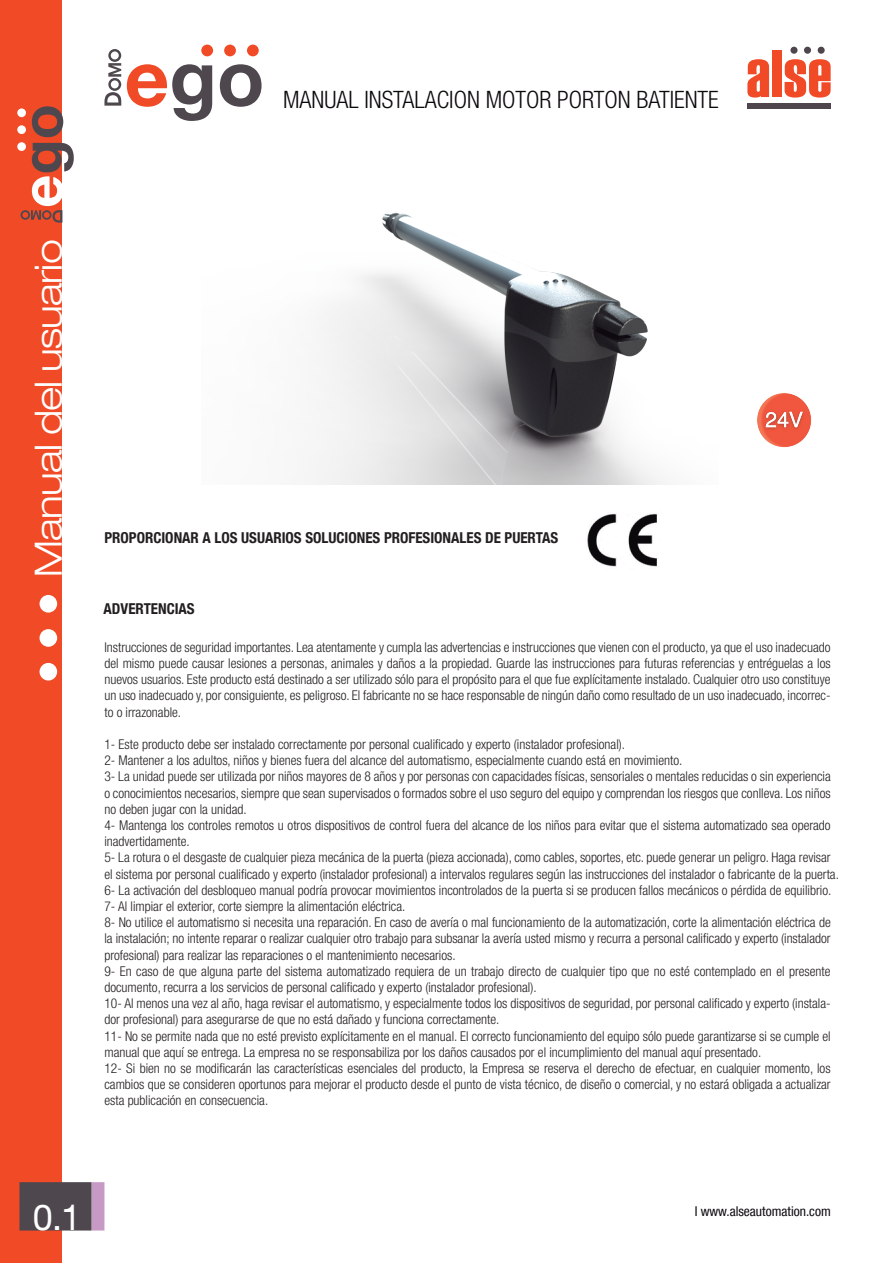
<style>
.page{position:relative;width:893px;height:1263px;background:#fff}
.page>*{position:absolute;margin:0;border:0;box-sizing:border-box;transform-origin:0 0}
.t1{font:300 expanded 37.5px "Helvetica Neue LT Com";letter-spacing:-.02em;color:#fff}
.t2{font:36px "Helvetica Neue LT Com";color:#fff}
.t3{font:300 condensed 24px "Helvetica Neue LT Com";color:#0c090d}
.t4{font:700 condensed 15px "Helvetica Neue LT Com";color:#231f20}
.t5{font:300 condensed 13.5px/16.2px "Helvetica Neue LT Com";color:#231f20;text-align:justify}
.t6{font:condensed 13.5px "Helvetica Neue LT Com";color:#0c090d}
</style>
<div class="page">
<div style="left:0;top:0;width:62px;height:1263px;background:#f04a26"></div>
<div style="left:747px;top:103px;width:84px;height:5px;background:#4e464c"></div>
<div style="left:790px;top:47px;width:7px;height:7px;background:#4e464c;border-radius:50%"></div>
<div style="left:804px;top:47px;width:7px;height:7px;background:#4e464c;border-radius:50%"></div>
<div style="left:818px;top:47px;width:7px;height:7px;background:#4e464c;border-radius:50%"></div>
<svg style="left:747px;top:59px;width:22px;height:39px"></svg>
<div style="left:772px;top:51px;width:9px;height:46px;background:#f04a26"></div>
<svg style="left:785px;top:59px;width:46px;height:39px"></svg>
<div style="left:92px;top:1182px;width:12px;height:48px;background:#c79ac6"></div>
<div style="left:19px;top:1182px;width:73px;height:48px;background:#4e484e"></div>
<div style="left:40px;top:663px;width:17px;height:17px;background:#fff;border-radius:50%"></div>
<div style="left:40px;top:629px;width:17px;height:18px;background:#fff;border-radius:50%"></div>
<div style="left:40px;top:595px;width:17px;height:18px;background:#fff;border-radius:50%"></div>
<svg style="left:21px;top:143px;width:53px;height:80px"></svg>
<svg style="left:32px;top:106px;width:31px;height:31px"></svg>
<div style="left:17px;top:142px;width:9px;height:9px;background:#fff;border-radius:50%"></div>
<div style="left:17px;top:125px;width:9px;height:9px;background:#fff;border-radius:50%"></div>
<div style="left:17px;top:108px;width:9px;height:9px;background:#fff;border-radius:50%"></div>
<img style="left:587px;top:513px;width:70px;height:54px">
<svg style="left:104px;top:49px;width:17px;height:57px"></svg>
<svg style="left:127px;top:64px;width:85px;height:57px"></svg>
<svg style="left:220px;top:64px;width:42px;height:43px"></svg>
<div style="left:201px;top:45px;width:12px;height:11px;background:#f04a26;border-radius:50%"></div>
<div style="left:224px;top:45px;width:12px;height:11px;background:#f04a26;border-radius:50%"></div>
<div style="left:247px;top:45px;width:12px;height:11px;background:#f04a26;border-radius:50%"></div>
<img style="left:314px;top:212px;width:351px;height:272px">
<img style="left:757px;top:393px;width:55px;height:55px">
<h3 class="t3" style="left:283px;top:86px;width:437px">MANUAL INSTALACION MOTOR PORTON BATIENTE</h3>
<h1 class="t1" style="left:25px;top:577px;width:339px;rotate:-90deg">Manual del usuario</h1>
<p class="t4" style="left:104px;top:528px;width:455px">PROPORCIONAR A LOS USUARIOS SOLUCIONES PROFESIONALES DE PUERTAS</p>
<p class="t4" style="left:104px;top:600px;width:93px">ADVERTENCIAS</p>
<p class="t5" style="left:104px;top:639px;width:728px">Instrucciones de seguridad importantes. Lea atentamente y cumpla las advertencias e instrucciones que vienen con el producto, ya que el uso inadecuado del mismo puede causar lesiones a personas, animales y daños a la propiedad. Guarde las instrucciones para futuras referencias y entréguelas a los nuevos usuarios. Este producto está destinado a ser utilizado sólo para el propósito para el que fue explícitamente instalado. Cualquier otro uso constituye un uso inadecuado y, por consiguiente, es peligroso. El fabricante no se hace responsable de ningún daño como resultado de un uso inadecuado, incorrec&shy;to o irrazonable.</p>
<p class="t5" style="left:104px;top:736px;width:736px;text-align:left">1- Este producto debe ser instalado correctamente por personal cualificado y experto (instalador profesional).<br>2- Mantener a los adultos, niños y bienes fuera del alcance del automatismo, especialmente cuando está en movimiento.<br>3- La unidad puede ser utilizada por niños mayores de 8 años y por personas con capacidades físicas, sensoriales o mentales reducidas o sin experiencia o conocimientos necesarios, siempre que sean supervisados o formados sobre el uso seguro del equipo y comprendan los riesgos que conlleva. Los niños no deben jugar con la unidad.<br>4- Mantenga los controles remotos u otros dispositivos de control fuera del alcance de los niños para evitar que el sistema automatizado sea operado inadvertidamente.<br>5- La rotura o el desgaste de cualquier pieza mecánica de la puerta (pieza accionada), como cables, soportes, etc. puede generar un peligro. Haga revisar el sistema por personal cualificado y experto (instalador profesional) a intervalos regulares según las instrucciones del instalador o fabricante de la puerta.<br>6- La activación del desbloqueo manual podría provocar movimientos incontrolados de la puerta si se producen fallos mecánicos o pérdida de equilibrio.<br>7- Al limpiar el exterior, corte siempre la alimentación eléctrica.<br>8- No utilice el automatismo si necesita una reparación. En caso de avería o mal funcionamiento de la automatización, corte la alimentación eléctrica de la instalación; no intente reparar o realizar cualquier otro trabajo para subsanar la avería usted mismo y recurra a personal calificado y experto (instalador profesional) para realizar las reparaciones o el mantenimiento necesarios.<br>9- En caso de que alguna parte del sistema automatizado requiera de un trabajo directo de cualquier tipo que no esté contemplado en el presente documento, recurra a los servicios de personal calificado y experto (instalador profesional).<br>10- Al menos una vez al año, haga revisar el automatismo, y especialmente todos los dispositivos de seguridad, por personal calificado y experto (instala&shy;dor profesional) para asegurarse de que no está dañado y funciona correctamente.<br>11- No se permite nada que no esté previsto explícitamente en el manual. El correcto funcionamiento del equipo sólo puede garantizarse si se cumple el manual que aquí se entrega. La empresa no se responsabiliza por los daños causados por el incumplimiento del manual aquí presentado.<br>12- Si bien no se modificarán las características esenciales del producto, la Empresa se reserva el derecho de efectuar, en cualquier momento, los cambios que se consideren oportunos para mejorar el producto desde el punto de vista técnico, de diseño o comercial, y no estará obligada a actualizar esta publicación en consecuencia.</p>
<h2 class="t2" style="left:33px;top:1195px;width:50px">0.1</h2>
<p class="t6" style="left:695px;top:1203px;width:138px">I www.alseautomation.com</p>
</div>
